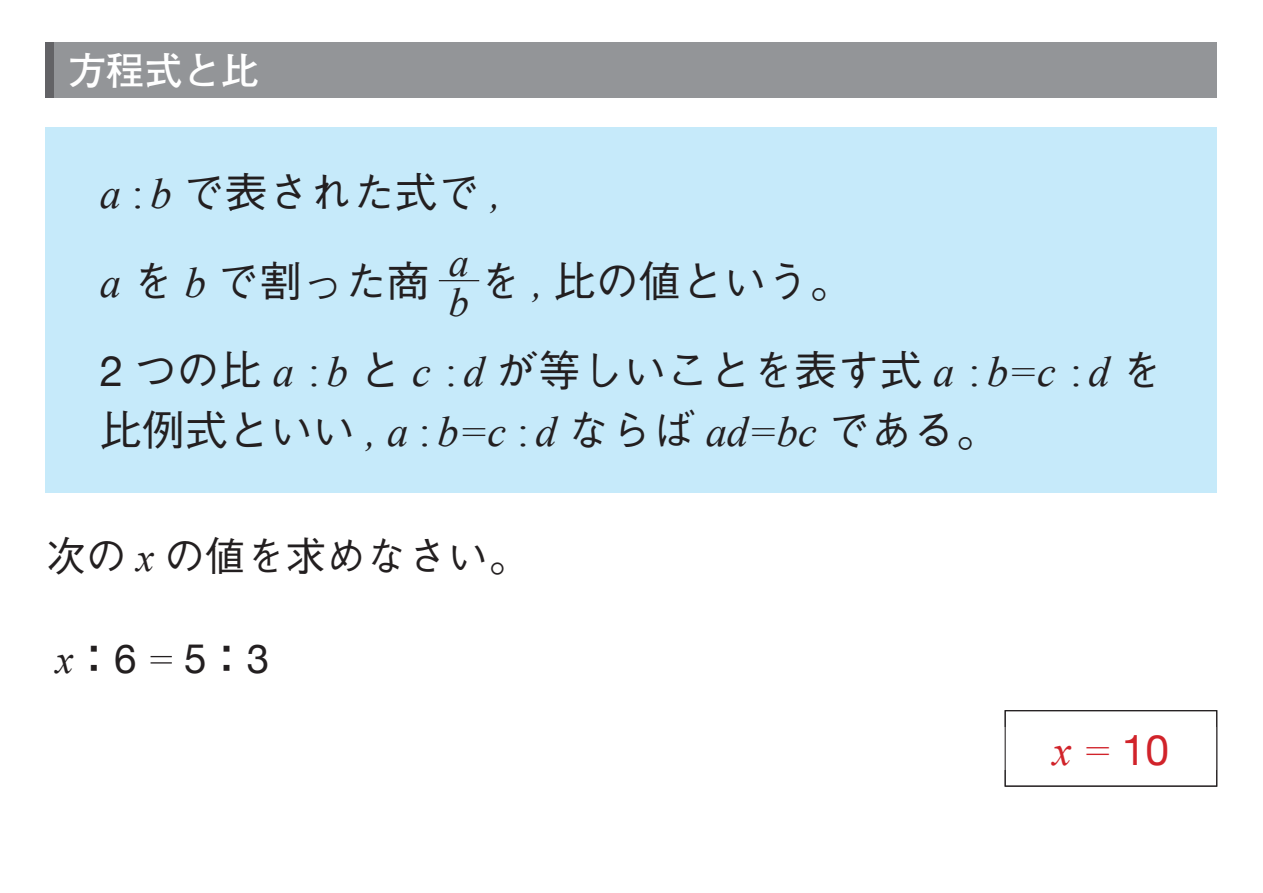
<style>
.page{position:relative;width:1263px;height:893px;background:#fff}
.page>*{position:absolute;margin:0;border:0;box-sizing:border-box;transform-origin:0 0}
.t1{font:500 42.45px/89.2px "Gothic BBB";color:#231f20}
.t2{font:42.45px "Helvetica Neue";color:#d1232a}
.t3{font:italic 42.45px "Times New Roman";color:#d1232a}
.t4{font:500 40.35px "Gothic BBB";color:#231f20}
.t5{font:40.35px "Helvetica Neue";color:#231f20}
.t6{font:italic 40.35px/40.3px "Times New Roman";color:#231f20}
.t7{font:700 38.25px "Futo Go B101";color:#fff}
.s1{font-family:"Times New Roman";font-weight:400;font-style:italic}
.s2{font-family:"Times New Roman";font-weight:400}
.s3{font-family:"Helvetica Neue";font-weight:400}
.s4{font-family:"Times New Roman";font-style:italic}
.s5{font-family:"Gothic BBB";font-weight:500}
</style>
<div class="page">
<div style="left:1005px;top:710px;width:212px;height:77px;border:1px solid #231f20"></div>
<div style="left:46px;top:128px;width:1171px;height:365px;background:#c6eafa"></div>
<div style="left:46px;top:43px;width:1171px;height:55px;background:#939598"></div>
<div style="left:46px;top:43px;width:8px;height:55px;background:#636366"></div>
<hr style="left:439px;top:280px;width:40px;height:1px;background:#231f20">
<p class="t7" style="left:68px;top:48px;width:193px">方程式と比</p>
<p class="t1" style="left:100px;top:149px;width:403px"><span class="s1">a</span> <span class="s2">:</span> <span class="s1">b</span> で表された式で <span class="s1">, a</span> を <span class="s1">b</span> で割った商</p>
<p class="t6" style="left:449px;top:241px;width:22px">a b</p>
<p class="t1" style="left:100px;top:238px;width:1065px;text-indent:379px">を <span class="s1">,</span> 比の値という。<br><span class="s3">2</span> つの比 <span class="s1">a</span> <span class="s2">:</span> <span class="s1">b</span> と <span class="s1">c</span> <span class="s2">:</span> <span class="s1">d</span> が等しいことを表す式 <span class="s1">a</span> <span class="s2">:</span> <span class="s1">b=c</span> <span class="s2">:</span> <span class="s1">d</span> を</p>
<p class="t1" style="left:100px;top:387px;width:899px">比例式といい <span class="s1">, a</span> <span class="s2">:</span> <span class="s1">b=c</span> <span class="s2">:</span> <span class="s1">d</span> ならば <span class="s1">ad=bc</span> である。</p>
<p class="t4" style="left:46px;top:533px;width:484px">次の <span class="s1">x</span> の値を求めなさい。</p>
<p class="t5" style="left:56px;top:630px;width:215px"><span class="s4">x</span><span class="s5">：</span>6 <span class="s4">=</span> 5<span class="s5">：</span>3</p>
<p class="t2" style="left:1070px;top:719px;width:100px"><span class="s4">x =</span> 1 04</p>
<p class="t3" style="left:1053px;top:721px;width:60px">x =</p>
</div>
